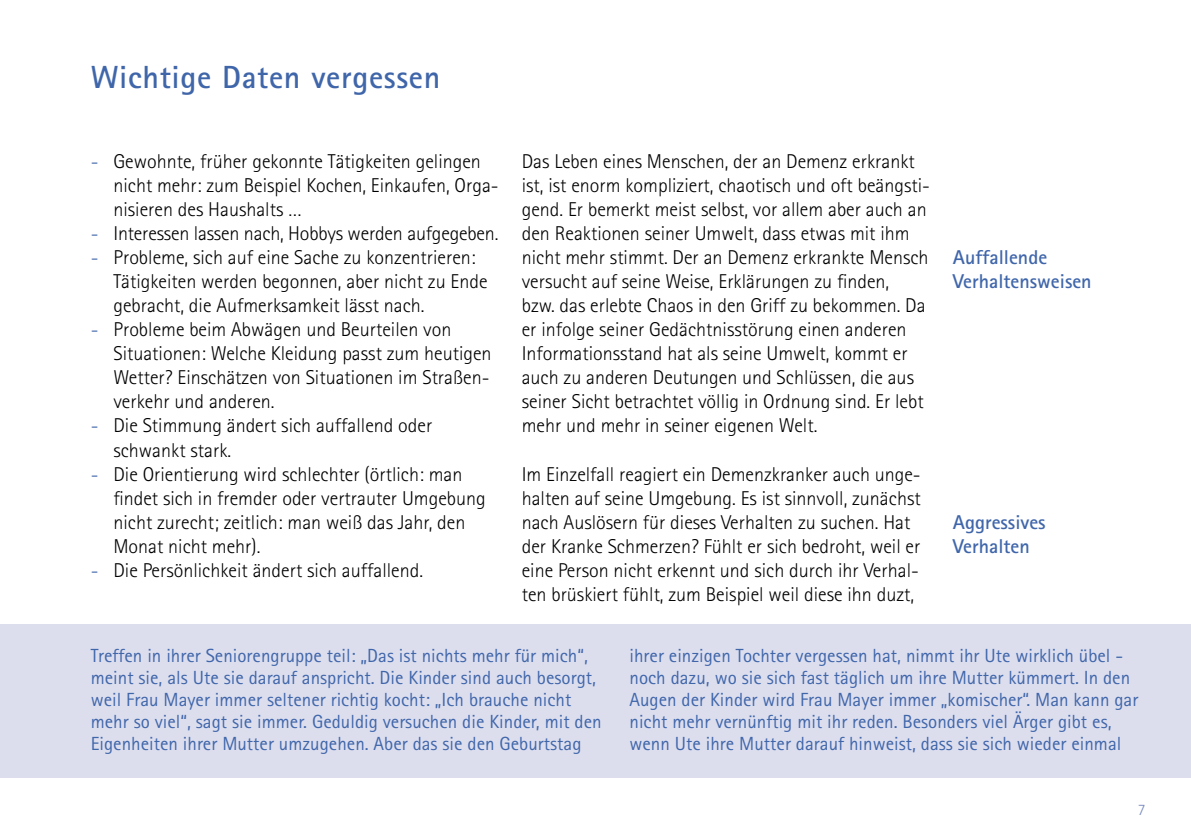
<style>
.page{position:relative;width:1191px;height:840px;background:#fff}
.page>*{position:absolute;margin:0;border:0;box-sizing:border-box;transform-origin:0 0}
.t1{font:700 32px "Rotis Sans Serif";letter-spacing:.02em;color:#4066aa}
.t2{font:300 20px/24px "Rotis Sans Serif";color:#000}
.t3{font:700 20px/24px "Rotis Sans Serif";color:#4066aa}
.t4{font:19px/22px "Rotis Sans Serif";color:#4066aa}
.t5{font:300 16px "Rotis Sans Serif";color:#7588be}
.s1{color:#4066aa}
</style>
<div class="page">
<div style="left:0;top:624px;width:1191px;height:153px;background:#dcdeee"></div>
<h1 class="t1" style="left:91px;top:57px;width:351px">Wichtige Daten vergessen</h1>
<p class="t2" style="left:113px;top:149px;width:387px;text-indent:-23px"><span class="s1">-</span> Gewohnte, früher gekonnte Tätigkeiten gelingen nicht mehr: zum Beispiel Kochen, Einkaufen, Orga&shy;nisieren des Haushalts …</p>
<p class="t2" style="left:91px;top:221px;width:409px"><span class="s1">-</span> Interessen lassen nach, Hobbys werden aufgegeben.</p>
<p class="t2" style="left:113px;top:245px;width:376px;text-indent:-23px"><span class="s1">-</span> Probleme, sich auf eine Sache zu konzentrieren:<br>Tätigkeiten werden begonnen, aber nicht zu Ende gebracht, die Aufmerksamkeit lässt nach.</p>
<p class="t2" style="left:113px;top:317px;width:380px;text-indent:-23px"><span class="s1">-</span> Probleme beim Abwägen und Beurteilen von Situationen: Welche Kleidung passt zum heutigen Wetter? Einschätzen von Situationen im Straßen&shy;verkehr und anderen.</p>
<p class="t2" style="left:113px;top:413px;width:320px;text-indent:-23px"><span class="s1">-</span> Die Stimmung ändert sich auffallend oder schwankt stark.</p>
<p class="t2" style="left:113px;top:461px;width:374px;text-indent:-23px"><span class="s1">-</span> Die Orientierung wird schlechter (örtlich: man findet sich in fremder oder vertrauter Umgebung nicht zurecht; zeitlich: man weiß das Jahr, den Monat nicht mehr).</p>
<p class="t2" style="left:91px;top:557px;width:334px"><span class="s1">-</span> Die Persönlichkeit ändert sich auffallend.</p>
<p class="t2" style="left:522px;top:149px;width:410px">Das Leben eines Menschen, der an Demenz erkrankt ist, ist enorm kompliziert, chaotisch und oft beängsti&shy;gend. Er bemerkt meist selbst, vor allem aber auch an den Reaktionen seiner Umwelt, dass etwas mit ihm nicht mehr stimmt. Der an Demenz erkrankte Mensch versucht auf seine Weise, Erklärungen zu finden,<br>bzw. das erlebte Chaos in den Griff zu bekommen. Da er infolge seiner Gedächtnisstörung einen anderen Informationsstand hat als seine Umwelt, kommt er auch zu anderen Deutungen und Schlüssen, die aus seiner Sicht betrachtet völlig in Ordnung sind. Er lebt mehr und mehr in seiner eigenen Welt.</p>
<p class="t2" style="left:522px;top:461px;width:400px">Im Einzelfall reagiert ein Demenzkranker auch unge&shy;halten auf seine Umgebung. Es ist sinnvoll, zunächst nach Auslösern für dieses Verhalten zu suchen. Hat der Kranke Schmerzen? Fühlt er sich bedroht, weil er eine Person nicht erkennt und sich durch ihr Verhal&shy;ten brüskiert fühlt, zum Beispiel weil diese ihn duzt,</p>
<p class="t3" style="left:952px;top:245px;width:140px">Auffallende<br>Verhaltensweisen</p>
<p class="t3" style="left:952px;top:509px;width:94px">Aggressives<br>Verhalten</p>
<p class="t4" style="left:91px;top:643px;width:512px">Treffen in ihrer Seniorengruppe teil: „Das ist nichts mehr für mich“, meint sie, als Ute sie darauf anspricht. Die Kinder sind auch besorgt, weil Frau Mayer immer seltener richtig kocht: „Ich brauche nicht mehr so viel“, sagt sie immer. Geduldig versuchen die Kinder, mit den Eigenheiten ihrer Mutter umzugehen. Aber das sie den Geburtstag</p>
<p class="t4" style="left:629px;top:643px;width:510px">ihrer einzigen Tochter vergessen hat, nimmt ihr Ute wirklich übel - noch dazu, wo sie sich fast täglich um ihre Mutter kümmert. In den Augen der Kinder wird Frau Mayer immer „komischer“. Man kann gar nicht mehr vernünftig mit ihr reden. Besonders viel Ärger gibt es, wenn Ute ihre Mutter darauf hinweist, dass sie sich wieder einmal</p>
<p class="t5" style="left:1138px;top:799px;width:9px">7</p>
</div>
